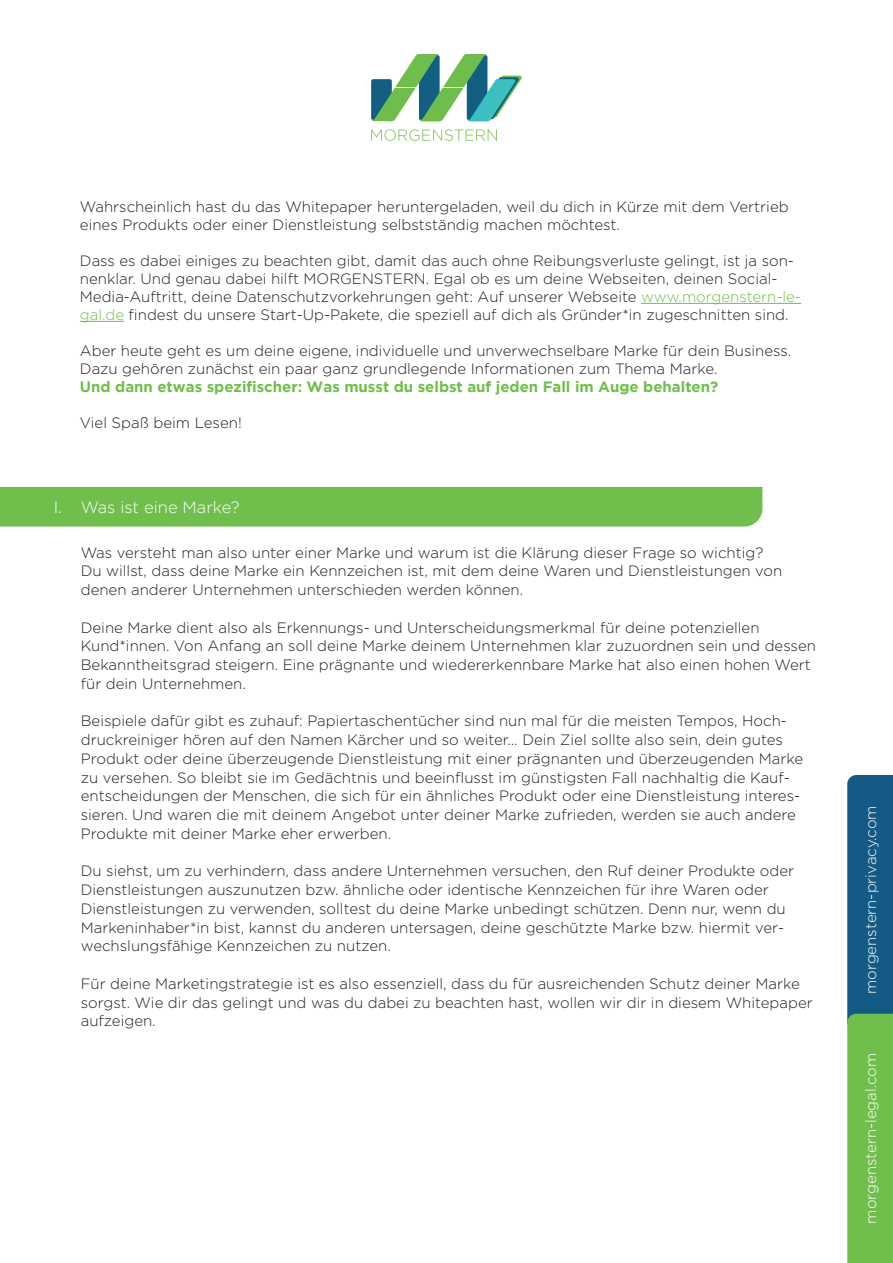
<style>
.page{position:relative;width:893px;height:1263px;background:#fff}
.page>*{position:absolute;margin:0;border:0;box-sizing:border-box;transform-origin:0 0}
.t1{font:300 16.5px "Gotham";color:#fff}
.t2{font:300 15px/18.8px "Gotham";color:#231f20}
.t3{font:700 15px "Gotham";color:#70bf4c}
.t4{font:300 15px "Gotham";color:#fff}
.s1{color:#70bf4c}
</style>
<div class="page">
<svg style="left:847px;top:775px;width:46px;height:488px;background:#438e68"></svg>
<svg style="left:371px;top:54px;width:151px;height:67px"></svg>
<svg style="left:371px;top:129px;width:126px;height:12px"></svg>
<hr style="left:641px;top:303px;width:160px;height:1px;background:#70bf4c">
<hr style="left:80px;top:321px;width:44px;height:1px;background:#70bf4c">
<div style="left:0;top:487px;width:762px;height:39px;background:#70bf4c"></div>
<p class="t2" style="left:80px;top:197px;width:710px;line-height:18px">Wahrscheinlich hast du das Whitepaper heruntergeladen, weil du dich in Kürze mit dem Vertrieb eines Produkts oder einer Dienstleistung selbstständig machen möchtest.</p>
<p class="t2" style="left:80px;top:251px;width:716px;line-height:18px">Dass es dabei einiges zu beachten gibt, damit das auch ohne Reibungsverluste gelingt, ist ja son&shy;nenklar. Und genau dabei hilft MORGENSTERN. Egal ob es um deine Webseiten, deinen Social-</p>
<p class="t2" style="left:80px;top:287px;width:723px;line-height:18px">Media-Auftritt, deine Datenschutzvorkehrungen geht: Auf unserer Webseite <span class="s1">www.morgenstern-le&shy;gal.de</span> findest du unsere Start-Up-Pakete, die speziell auf dich als Gründer*in zugeschnitten sind.</p>
<p class="t2" style="left:80px;top:341px;width:713px">Aber heute geht es um deine eigene, individuelle und unverwechselbare Marke für dein Business.</p>
<p class="t2" style="left:80px;top:359px;width:639px">Dazu gehören zunächst ein paar ganz grundlegende Informationen zum Thema Marke.</p>
<p class="t3" style="left:80px;top:378px;width:640px">Und dann etwas spezifischer: Was musst du selbst auf jeden Fall im Auge behalten?</p>
<p class="t2" style="left:80px;top:413px;width:163px">Viel Spaß beim Lesen!</p>
<p class="t1" style="left:54px;top:497px;width:187px">I. Was ist eine Marke?</p>
<p class="t2" style="left:81px;top:542px;width:684px">Was versteht man also unter einer Marke und warum ist die Klärung dieser Frage so wichtig?</p>
<p class="t2" style="left:81px;top:561px;width:703px">Du willst, dass deine Marke ein Kennzeichen ist, mit dem deine Waren und Dienstleistungen von denen anderer Unternehmen unterschieden werden können.</p>
<p class="t2" style="left:81px;top:617px;width:737px">Deine Marke dient also als Erkennungs- und Unterscheidungsmerkmal für deine potenziellen Kund*innen. Von Anfang an soll deine Marke deinem Unternehmen klar zuzuordnen sein und dessen Bekanntheitsgrad steigern. Eine prägnante und wiedererkennbare Marke hat also einen hohen Wert für dein Unternehmen.</p>
<p class="t2" style="left:81px;top:711px;width:724px">Beispiele dafür gibt es zuhauf: Papiertaschentücher sind nun mal für die meisten Tempos, Hoch&shy;druckreiniger hören auf den Namen Kärcher und so weiter… Dein Ziel sollte also sein, dein gutes Produkt oder deine überzeugende Dienstleistung mit einer prägnanten und überzeugenden Marke zu versehen. So bleibt sie im Gedächtnis und beeinflusst im günstigsten Fall nachhaltig die Kauf&shy;entscheidungen der Menschen, die sich für ein ähnliches Produkt oder eine Dienstleistung interes&shy;sieren. Und waren die mit deinem Angebot unter deiner Marke zufrieden, werden sie auch andere Produkte mit deiner Marke eher erwerben.</p>
<p class="t2" style="left:81px;top:861px;width:715px">Du siehst, um zu verhindern, dass andere Unternehmen versuchen, den Ruf deiner Produkte oder Dienstleistungen auszunutzen bzw. ähnliche oder identische Kennzeichen für ihre Waren oder Dienstleistungen zu verwenden, solltest du deine Marke unbedingt schützen. Denn nur, wenn du Markeninhaber*in bist, kannst du anderen untersagen, deine geschützte Marke bzw. hiermit ver&shy;wechslungsfähige Kennzeichen zu nutzen.</p>
<p class="t2" style="left:81px;top:974px;width:733px">Für deine Marketingstrategie ist es also essenziell, dass du für ausreichenden Schutz deiner Marke sorgst. Wie dir das gelingt und was du dabei zu beachten hast, wollen wir dir in diesem Whitepaper aufzeigen.</p>
<p class="t4" style="left:861px;top:994px;width:190px;rotate:-90deg">morgenstern-privacy.com</p>
<p class="t4" style="left:861px;top:1223px;width:172px;rotate:-90deg">morgenstern-legal.com</p>
</div>
